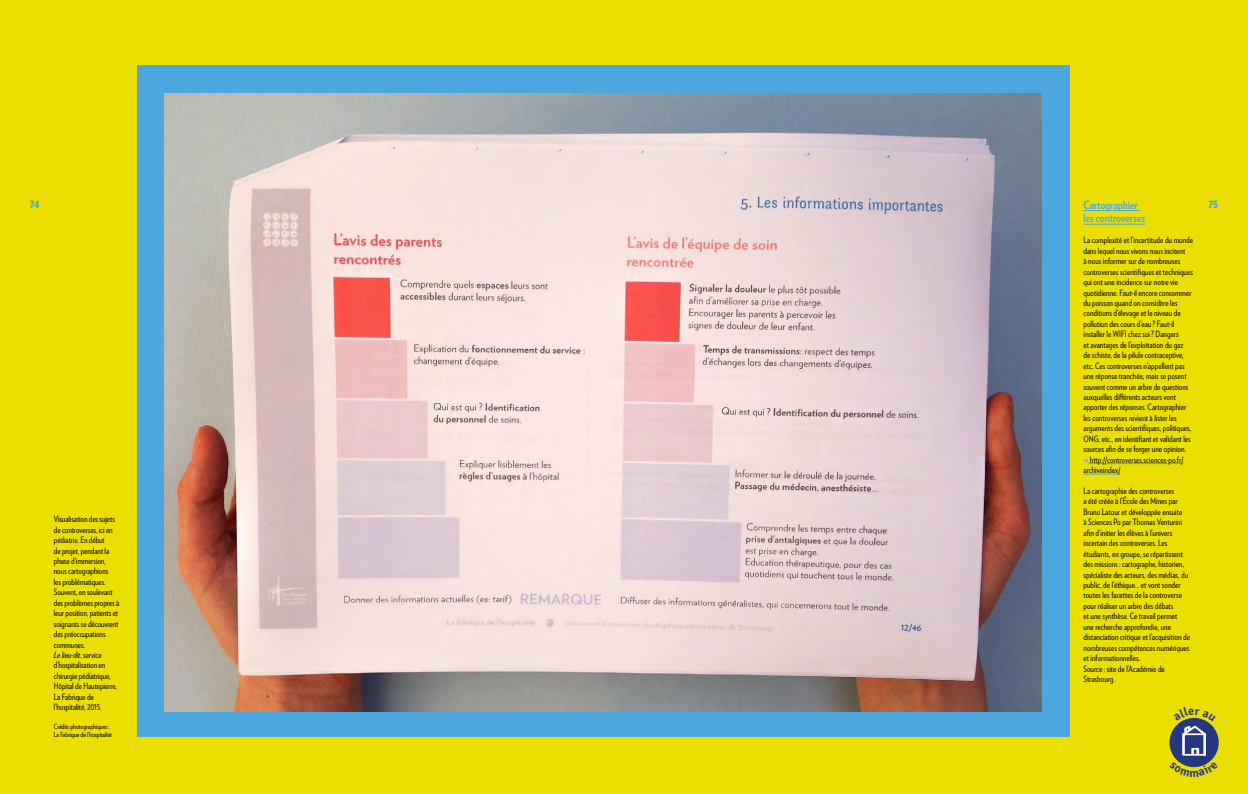
<style>
.page{position:relative;width:1248px;height:794px;background:#fff}
.page>*{position:absolute;margin:0;border:0;box-sizing:border-box;transform-origin:0 0}
.t1{font:700 11.4px "Verlag Condensed";color:#4ca7de}
.t2{font:900 10px "Verlag Condensed";color:#4ca7de}
.t3{font:8.7px/10.4px "Verlag Condensed";color:#000}
.t4{font:7px "Verlag Condensed";letter-spacing:-.01em;color:#000}
.s1{color:#4ca7de}
.s2{font-style:italic}
</style>
<div class="page">
<div style="left:0;top:0;width:1247px;height:794px;background:#eadf00"></div>
<hr style="left:1083px;top:210px;width:56px;height:1px;background:#4ca7de">
<hr style="left:1083px;top:224px;width:61px;height:1px;background:#4ca7de">
<hr style="left:1088px;top:463px;width:95px;height:1px;background:#4ca7de">
<hr style="left:1083px;top:474px;width:37px;height:1px;background:#4ca7de">
<div style="left:137px;top:66px;width:932px;height:671px;background:#4ca7de"></div>
<img style="left:164px;top:94px;width:877px;height:617px">
<div style="left:1169px;top:718px;width:49px;height:49px;background:#25377f;border-radius:50%"></div>
<svg style="left:1173px;top:717px;width:42px;height:38px"></svg>
<svg style="left:1178px;top:761px;width:33px;height:7px"></svg>
<p class="t1" style="left:1083px;top:196px;width:56px">Cartographier</p>
<p class="t1" style="left:1083px;top:210px;width:63px">les controverses</p>
<p class="t3" style="left:1083px;top:235px;width:111px">La complexité et l’incertitude du monde dans lequel nous vivons nous incitent<br>à nous informer sur de nombreuses controverses scientifiques et techniques qui ont une incidence sur notre vie quotidienne. Faut-il encore consommer du poisson quand on considère les conditions d’élevage et le niveau de pollution des cours d’eau ? Faut-il installer le WIFI chez soi ? Dangers<br>et avantages de l’exploitation du gaz<br>de schiste, de la pilule contraceptive, etc. Ces controverses n’appellent pas une réponse tranchée, mais se posent souvent comme un arbre de questions auxquelles différents acteurs vont apporter des réponses. Cartographier les controverses revient à lister les arguments des scientifiques, politiques, ONG, etc., en identifiant et validant les sources afin de se forger une opinion.</p>
<p class="t3" style="left:1083px;top:454px;width:101px"><span class="s1">→</span> http://controverses.sciences-po.fr/ archiveindex/</p>
<p class="t3" style="left:1083px;top:485px;width:108px">La cartographie des controverses<br>a été créée à l’École des Mines par Bruno Latour et développée ensuite<br>à Sciences Po par Thomas Venturini afin d’initier les élèves à l’univers incertain des controverses. Les étudiants, en groupe, se répartissent des missions : cartographe, historien, spécialiste des acteurs, des médias, du public, de l’éthique... et vont sonder toutes les facettes de la controverse pour réaliser un arbre des débats<br>et une synthèse. Ce travail permet<br>une recherche approfondie, une distanciation critique et l’acquisition de nombreuses compétences numériques et informationnelles.</p>
<p class="t3" style="left:1083px;top:663px;width:83px">Source : site de l’Académie de<br>Strasbourg.</p>
<p class="t2" style="left:30px;top:196px;width:11px">74</p>
<p class="t2" style="left:1208px;top:196px;width:11px">75</p>
<p class="t3" style="left:54px;top:513px;width:67px">Visualisation des sujets de controverses, ici en pédiatrie. En début<br>de projet, pendant la phase d’immersion, nous cartographions<br>les problématiques.<br>Souvent, en soulevant des problèmes propres à leur position, patients et soignants se découvrent des préoccupations communes.</p>
<p class="t3" style="left:54px;top:649px;width:65px"><span class="s2">Le lieu-dit</span>, service d’hospitalisation en chirurgie pédiatrique,<br>Hôpital de Hautepierre,</p>
<p class="t3" style="left:54px;top:691px;width:49px">La Fabrique de l’hospitalité, 2015.</p>
<p class="t4" style="left:54px;top:721px;width:57px">Crédits photographiques :</p>
<p class="t4" style="left:54px;top:730px;width:59px">La Fabrique de l’hospitalité</p>
</div>
